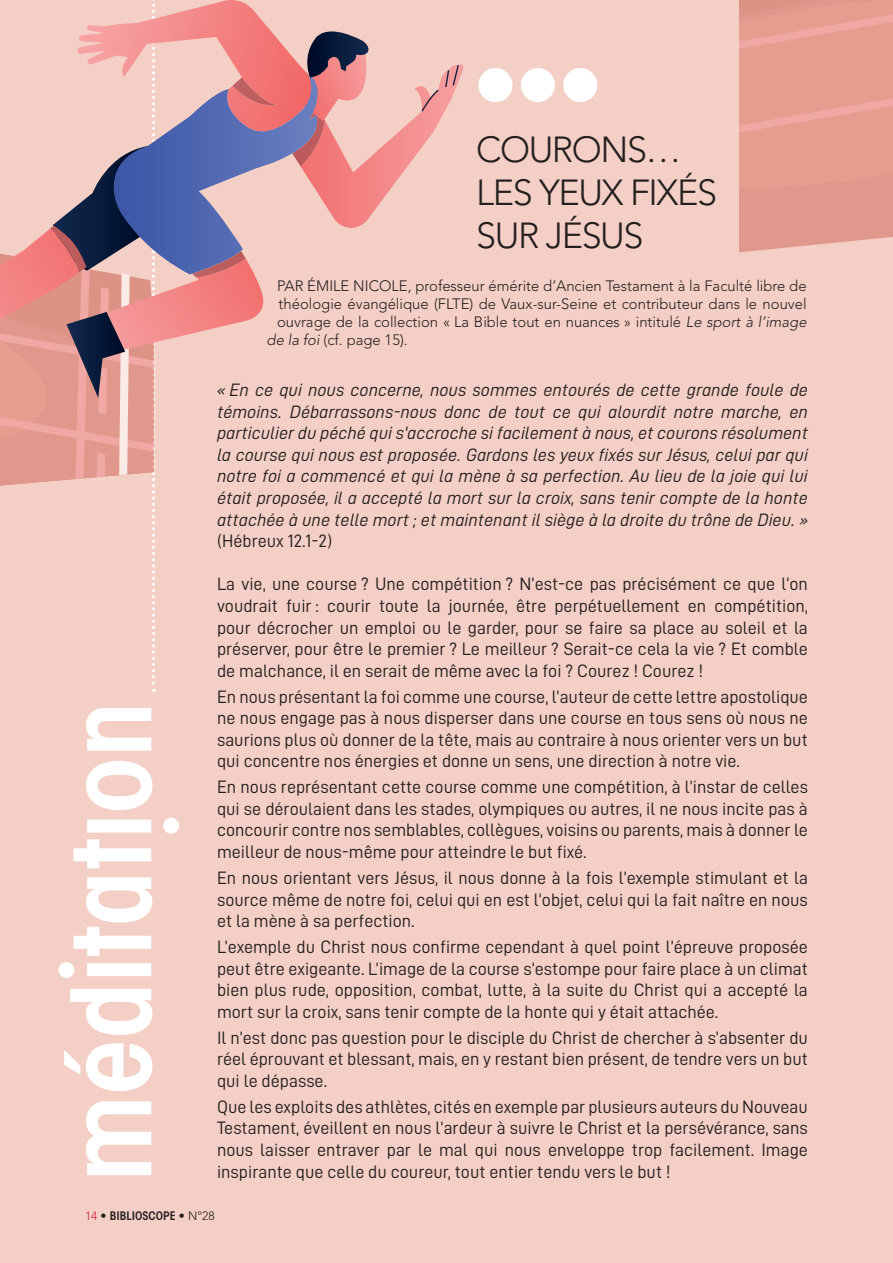
<style>
.page{position:relative;width:893px;height:1263px;background:#f4cfc5}
.page>*{position:absolute;margin:0;border:0;box-sizing:border-box;transform-origin:0 0}
.MEDIT_Titre{font:300 36px/43.2px "Avenir LT Std";letter-spacing:-.04em;color:#231f20}
._04-texte{font:18px/21.6px "D DIN";color:#231f20;text-align:justify}
._04-texte-2{font:18px/21.6px "D DIN Italic";color:#231f20;text-align:justify}
.t1{font:300 15px "Avenir LT Std";color:#231f20}
.t2{font:600 condensed 12px "Avant Garde";color:#231f20}
.s1{font-style:italic}
.s2{font-family:"D DIN"}
.s3{font-family:"Avenir LT Std";font-weight:300;font-stretch:normal;color:#d2203a}
.s4{font-family:"Avenir LT Std";font-weight:300;font-stretch:normal}
</style>
<div class="page">
<svg style="left:64px;top:708px;width:88px;height:467px"></svg>
<div style="left:58px;top:962px;width:16px;height:16px;background:#fff;border-radius:50%"></div>
<div style="left:163px;top:818px;width:16px;height:16px;background:#fff;border-radius:50%"></div>
<svg style="left:478px;top:68px;width:35px;height:34px"></svg>
<svg style="left:521px;top:68px;width:34px;height:34px"></svg>
<svg style="left:563px;top:68px;width:35px;height:34px"></svg>
<svg style="left:0;top:0;width:463px;height:692px"></svg>
<svg style="left:740px;top:0;width:153px;height:253px;background:#e59d91"></svg>
<p class="MEDIT_Titre" style="left:476px;top:128px;width:242px">COURONS…<br>LES YEUX FIXÉS<br>SUR JÉSUS</p>
<p class="t1" style="left:277px;top:277px;width:531px">PAR ÉMILE NICOLE, professeur émérite d’Ancien Testament à la Faculté libre de</p>
<p class="t1" style="left:279px;top:295px;width:530px">théologie évangélique (FLTE) de Vaux-sur-Seine et contributeur dans le nouvel</p>
<p class="t1" style="left:277px;top:313px;width:531px">ouvrage de la collection « La Bible tout en nuances » intitulé <span class="s1">Le sport à l’image</span></p>
<p class="t1" style="left:267px;top:331px;width:143px"><span class="s1">de la foi</span> (cf. page 15).</p>
<p class="_04-texte-2" style="left:217px;top:379px;width:592px">« En ce qui nous concerne, nous sommes entourés de cette grande foule de témoins. Débarrassons-nous donc de tout ce qui alourdit notre marche, en particulier du péché qui s'accroche si facilement à nous, et courons résolument la course qui nous est proposée. Gardons les yeux fixés sur Jésus, celui par qui notre foi a commencé et qui la mène à sa perfection. Au lieu de la joie qui lui était proposée, il a accepté la mort sur la croix, sans tenir compte de la honte attachée à une telle mort ; et maintenant il siège à la droite du trône de Dieu. » <span class="s2">(Hébreux 12.1-2)</span></p>
<p class="_04-texte" style="left:217px;top:573px;width:592px">La vie, une course ? Une compétition ? N’est-ce pas précisément ce que l’on voudrait fuir : courir toute la journée, être perpétuellement en compétition, pour décrocher un emploi ou le garder, pour se faire sa place au soleil et la préserver, pour être le premier ? Le meilleur ? Serait-ce cela la vie ? Et comble de malchance, il en serait de même avec la foi ? Courez ! Courez !</p>
<p class="_04-texte" style="left:217px;top:685px;width:592px">En nous présentant la foi comme une course, l’auteur de cette lettre apostolique ne nous engage pas à nous disperser dans une course en tous sens où nous ne saurions plus où donner de la tête, mais au contraire à nous orienter vers un but qui concentre nos énergies et donne un sens, une direction à notre vie.</p>
<p class="_04-texte" style="left:217px;top:776px;width:592px">En nous représentant cette course comme une compétition, à l’instar de celles qui se déroulaient dans les stades, olympiques ou autres, il ne nous incite pas à concourir contre nos semblables, collègues, voisins ou parents, mais à donner le meilleur de nous-même pour atteindre le but fixé.</p>
<p class="_04-texte" style="left:217px;top:867px;width:592px">En nous orientant vers Jésus, il nous donne à la fois l’exemple stimulant et la source même de notre foi, celui qui en est l’objet, celui qui la fait naître en nous et la mène à sa perfection.</p>
<p class="_04-texte" style="left:217px;top:936px;width:592px">L’exemple du Christ nous confirme cependant à quel point l’épreuve proposée peut être exigeante. L’image de la course s’estompe pour faire place à un climat bien plus rude, opposition, combat, lutte, à la suite du Christ qui a accepté la mort sur la croix, sans tenir compte de la honte qui y était attachée.</p>
<p class="_04-texte" style="left:217px;top:1026px;width:592px">Il n’est donc pas question pour le disciple du Christ de chercher à s’absenter du réel éprouvant et blessant, mais, en y restant bien présent, de tendre vers un but qui le dépasse.</p>
<p class="_04-texte" style="left:217px;top:1095px;width:592px">Que les exploits des athlètes, cités en exemple par plusieurs auteurs du Nouveau Testament, éveillent en nous l’ardeur à suivre le Christ et la persévérance, sans nous laisser entraver par le mal qui nous enveloppe trop facilement. Image inspirante que celle du coureur, tout entier tendu vers le but !</p>
<p class="t2" style="left:85px;top:1209px;width:131px"><span class="s3">14</span> • BIBLIOSCOPE • <span class="s4">N°28</span></p>
</div>
